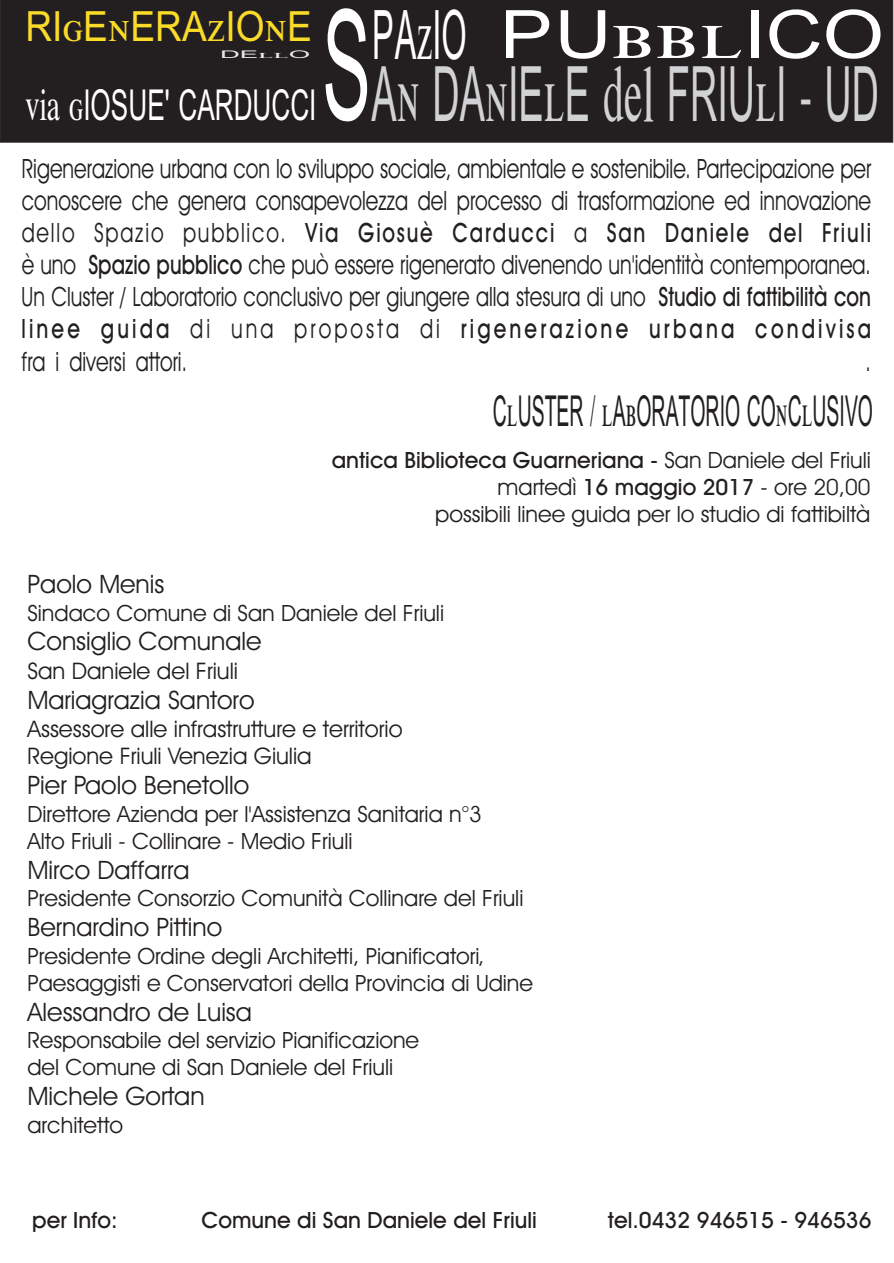
<style>
.page{position:relative;width:894px;height:1263px;background:#fff}
.page>*{position:absolute;margin:0;border:0;box-sizing:border-box;transform-origin:0 0}
.t1{font:152.85px "AWL Unicode";color:#fff;scale:.48 1}
.t2{font:76.5px "AWL Unicode";color:#d1d2d4;scale:.49 1}
.t3{font:68.25px "AWL Unicode";color:#fff;scale:.48 1}
.t4{font:66.75px "AWL Unicode";color:#fff;scale:1.19 1}
.t5{font:42.6px "AWL Unicode";color:#231f20;scale:.46 1}
.t6{font:42.6px "AWL Unicode";color:#fff;scale:.61 1}
.t7{font:41.7px "AWL Unicode";color:#fadb29;scale:.89 1}
.t8{font:27.3px "Avant Garde Bk BT";color:#231f20;scale:.78 1}
.t9{font:26.7px/32.1px "Avant Garde Bk BT";color:#231f20;scale:.78 1}
.t10{font:26.7px "Avant Garde Md BT";letter-spacing:.085em;color:#231f20;scale:.78 1}
.t11{font:26.7px "Avant Garde Md BT";letter-spacing:.15em;color:#231f20;scale:.78 1}
.t12{font:25.5px "Avant Garde Bk BT";color:#231f20}
.t13{font:22.95px/27.5px "Avant Garde Bk BT";color:#231f20}
.t14{font:22.5px/27px "Avant Garde Bk BT";color:#231f20}
.t15{font:22.5px "Avant Garde Md BT";color:#231f20}
.t16{font:10.5px "AWL Unicode";color:#e6e7e9;scale:2.62 1}
.s1{font-family:"Avant Garde Bk BT"}
.s2{font-family:"Avant Garde Md BT"}
</style>
<div class="page">
<div style="left:0;top:0;width:893px;height:142px;background:#231f20"></div>
<h3 class="t7" style="left:25px;top:12px;width:324px">RIGENERAzIONE</h3>
<p class="t16" style="left:220px;top:50px;width:36px">DELLO</p>
<h3 class="t6" style="left:25px;top:91px;width:479px">via GIOSUE' CARDUCCI</h3>
<h1 class="t1" style="left:322px;top:13px;width:103px">S</h1>
<h3 class="t3" style="left:372px;top:11px;width:199px">PAzIO</h3>
<h3 class="t4" style="left:500px;top:11px;width:324px">PUBBLICO</h3>
<h2 class="t2" style="left:372px;top:68px;width:1037px">AN DANIELE del FRIULI - UD</h2>
<p class="t9" style="left:22px;top:155px;width:1091px">Rigenerazione urbana con lo sviluppo sociale, ambientale e sostenibile. Partecipazione per conoscere che genera consapevolezza del processo di trasformazione ed innovazione</p>
<p class="t10" style="left:22px;top:222px;width:1091px"><span class="s1">dello Spazio pubblico.</span> Via Giosuè Carducci <span class="s1">a</span> San Daniele del Friuli</p>
<p class="t9" style="left:22px;top:251px;width:1091px">è uno <span class="s2">Spazio pubblico</span> che può essere rigenerato divenendo un'identità contemporanea.<br>Un Cluster / Laboratorio conclusivo per giungere alla stesura di uno <span class="s2">Studio di fattibilità con</span></p>
<p class="t11" style="left:22px;top:318px;width:1091px">linee guida <span class="s1">di una proposta di</span> rigenerazione urbana condivisa</p>
<p class="t9" style="left:22px;top:348px;width:214px">fra i diversi attori.</p>
<p class="t8" style="left:865px;top:350px;width:9px">.</p>
<h3 class="t5" style="left:493px;top:396px;width:828px">CLUSTER / LABORATORIO CONCLUSIVO</h3>
<p class="t15" style="left:332px;top:451px;width:541px">antica Biblioteca Guarneriana - <span class="s1">San Daniele del Friuli</span></p>
<p class="t14" style="left:435px;top:475px;width:437px;text-align:right">martedì <span class="s2">16 maggio 2017</span> - ore 20,00 possibili linee guida per lo studio di fattibiltà</p>
<p class="t12" style="left:27px;top:574px;width:138px">Paolo Menis</p>
<p class="t14" style="left:27px;top:601px;width:418px">Sindaco Comune di San Daniele del Friuli</p>
<p class="t12" style="left:27px;top:631px;width:236px">Consiglio Comunale</p>
<p class="t13" style="left:27px;top:659px;width:212px">San Daniele del Friuli</p>
<p class="t12" style="left:27px;top:689px;width:229px">Mariagrazia Santoro</p>
<p class="t13" style="left:27px;top:717px;width:377px">Assessore alle infrastrutture e territorio<br>Regione Friuli Venezia Giulia</p>
<p class="t12" style="left:27px;top:775px;width:223px">Pier Paolo Benetollo</p>
<p class="t14" style="left:27px;top:802px;width:456px">Direttore Azienda per l'Assistenza Sanitaria n°3<br>Alto Friuli - Collinare - Medio Friuli</p>
<p class="t12" style="left:27px;top:859px;width:164px">Mirco Daffarra</p>
<p class="t14" style="left:27px;top:887px;width:497px">Presidente Consorzio Comunità Collinare del Friuli</p>
<p class="t12" style="left:27px;top:917px;width:196px">Bernardino Pittino</p>
<p class="t14" style="left:27px;top:945px;width:507px">Presidente Ordine degli Architetti, Pianificatori,<br>Paesaggisti e Conservatori della Provincia di Udine</p>
<p class="t12" style="left:27px;top:1001px;width:226px">Alessandro de Luisa</p>
<p class="t14" style="left:27px;top:1029px;width:393px">Responsabile del servizio Pianificazione del Comune di San Daniele del Friuli</p>
<p class="t12" style="left:27px;top:1086px;width:179px">Michele Gortan</p>
<p class="t14" style="left:27px;top:1114px;width:97px">architetto</p>
<p class="t15" style="left:32px;top:1211px;width:87px">per Info:</p>
<p class="t15" style="left:201px;top:1211px;width:337px">Comune di San Daniele del Friuli</p>
<p class="t15" style="left:608px;top:1211px;width:265px">tel.0432 946515 - 946536</p>
</div>
